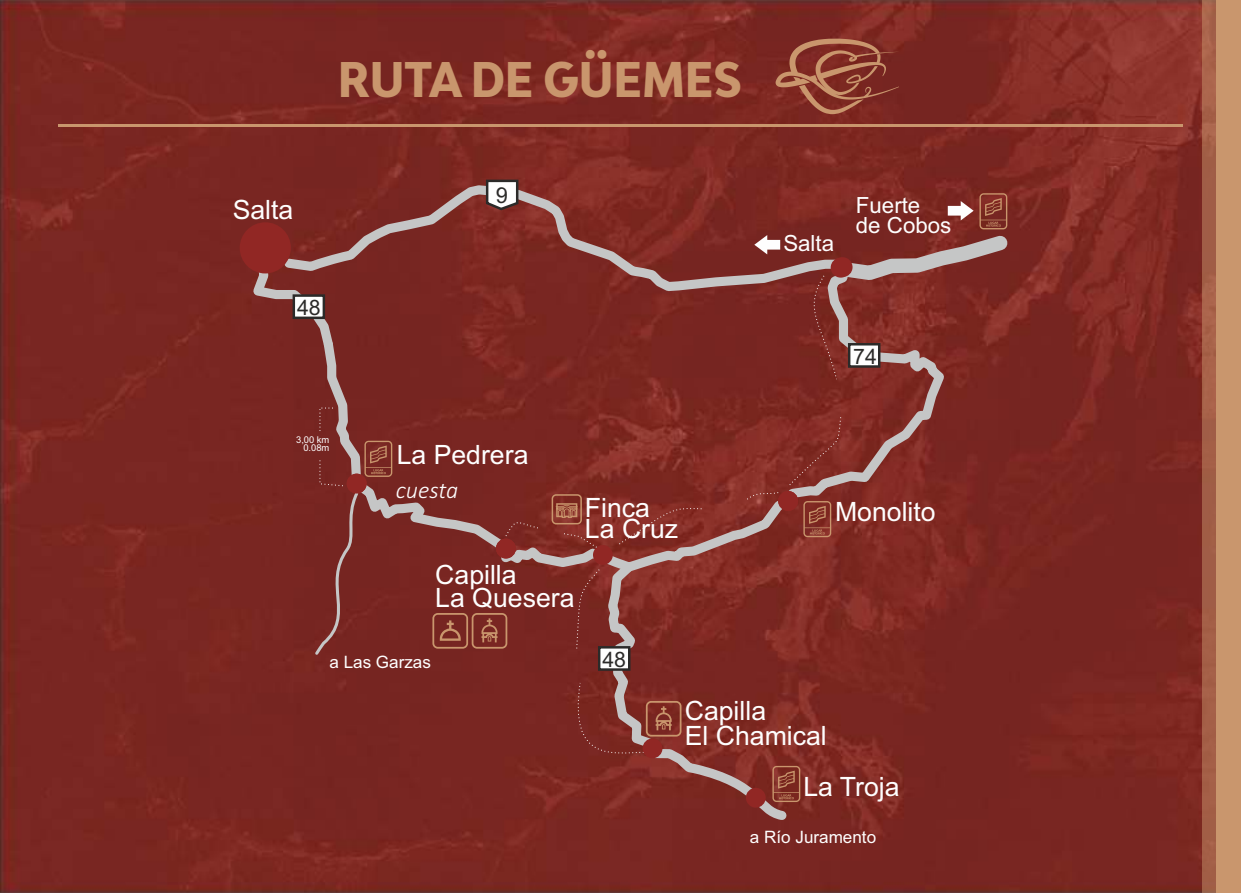
<style>
.page{position:relative;width:1241px;height:893px;background:#fff}
.page>*{position:absolute;margin:0;border:0;box-sizing:border-box;transform-origin:0 0}
.t1{font:800 condensed 47.25px "Bw Modelica";color:#c9966d}
.t2{font:26.6px/23.3px "Arial";color:#fefefe}
.t3{font:italic 300 24.15px "Calibri";color:#fefefe}
.t4{font:22.22px/19.9px "Arial";color:#fefefe}
.t5{font:22.05px "Arial";color:#2b2a29}
.t6{font:21.35px "Arial";color:#2b2a29}
.t7{font:17.15px "Arial";color:#fefefe}
.t8{font:9.45px/7.9px "Arial";color:#fefefe;text-align:right}
</style>
<div class="page">
<img style="left:0;top:0;width:1201px;height:893px">
<svg style="left:278px;top:180px;width:672px;height:399px;background:#7f2f29"></svg>
<svg style="left:598px;top:554px;width:194px;height:272px;background:#82302a"></svg>
<svg style="left:432px;top:613px;width:75px;height:36px;background:#8d4436"></svg>
<svg style="left:754px;top:235px;width:26px;height:19px"></svg>
<svg style="left:239px;top:225px;width:100px;height:130px;background:#874440"></svg>
<svg style="left:484px;top:178px;width:35px;height:34px"></svg>
<div style="left:593px;top:545px;width:19px;height:20px;background:#912724;border-radius:50%"></div>
<svg style="left:551px;top:494px;width:30px;height:30px"></svg>
<svg style="left:319px;top:407px;width:15px;height:27px"></svg>
<svg style="left:313px;top:441px;width:79px;height:216px;background:#7e332e"></svg>
<svg style="left:496px;top:517px;width:43px;height:41px;background:#883c38"></svg>
<svg style="left:562px;top:533px;width:35px;height:15px"></svg>
<svg style="left:568px;top:682px;width:113px;height:82px;background:#873c35"></svg>
<svg style="left:575px;top:568px;width:56px;height:104px;background:#90534f"></svg>
<div style="left:642px;top:738px;width:20px;height:20px;background:#912724;border-radius:50%"></div>
<svg style="left:616px;top:508px;width:86px;height:38px;background:#872f28"></svg>
<svg style="left:744px;top:416px;width:100px;height:121px;background:#8b3a33"></svg>
<div style="left:240px;top:222px;width:51px;height:51px;background:#912724;border-radius:50%"></div>
<svg style="left:801px;top:193px;width:216px;height:187px;background:#873d37"></svg>
<div style="left:745px;top:788px;width:20px;height:20px;background:#912724;border-radius:50%"></div>
<svg style="left:772px;top:766px;width:28px;height:36px"></svg>
<div style="left:1215px;top:0;width:25px;height:893px;background:#c9966d"></div>
<div style="left:1201px;top:0;width:14px;height:893px;background:#a35e47"></div>
<svg style="left:775px;top:38px;width:124px;height:76px;background:#8e4234"></svg>
<hr style="left:58px;top:124px;width:1124px;height:2px;background:#c9966d">
<h1 class="t1" style="left:338px;top:60px;width:405px">RUTA DE GÜEMES</h1>
<p class="t2" style="left:233px;top:200px;width:62px">Salta</p>
<p class="t6" style="left:297px;top:299px;width:25px">48</p>
<p class="t5" style="left:495px;top:187px;width:14px">9</p>
<p class="t8" style="left:296px;top:437px;width:35px">3,00 km<br>0.08m</p>
<p class="t2" style="left:396px;top:445px;width:133px">La Pedrera</p>
<p class="t3" style="left:395px;top:480px;width:64px">cuesta</p>
<p class="t2" style="left:435px;top:565px;width:141px">Capilla<br>La Quesera</p>
<p class="t2" style="left:585px;top:499px;width:95px;line-height:21px">Finca<br>La Cruz</p>
<p class="t7" style="left:329px;top:656px;width:103px">a Las Garzas</p>
<p class="t6" style="left:602px;top:651px;width:25px">48</p>
<p class="t4" style="left:783px;top:236px;width:52px">Salta</p>
<p class="t4" style="left:855px;top:197px;width:97px">Fuerte<br>de Cobos</p>
<p class="t6" style="left:853px;top:348px;width:25px">74</p>
<p class="t2" style="left:834px;top:502px;width:102px">Monolito</p>
<p class="t2" style="left:684px;top:701px;width:144px;line-height:24.3px">Capilla<br>El Chamical</p>
<p class="t2" style="left:803px;top:777px;width:98px">La Troja</p>
<p class="t7" style="left:749px;top:831px;width:128px">a Río Juramento</p>
</div>
